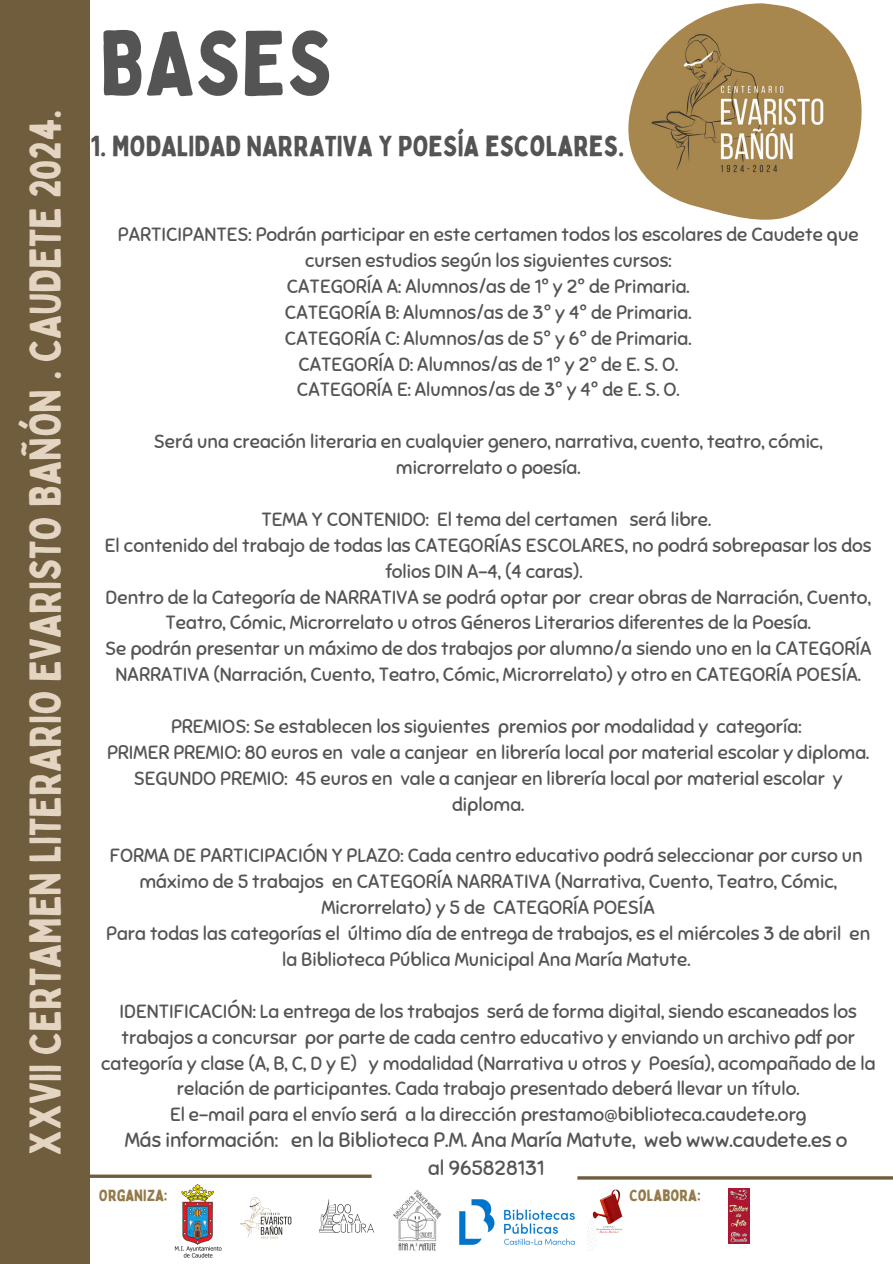
<style>
.page{position:relative;width:893px;height:1264px;background:#fff}
.page>*{position:absolute;margin:0;border:0;box-sizing:border-box;transform-origin:0 0}
.t1{font:90px "Bobby Jones";color:#545454}
.t2{font:43.5px "Bobby Jones";color:#e4d4c2}
.t3{font:28.5px "Bobby Jones";color:#545454}
.t4{font:20.55px/28.2px "Sniglet";color:#545454;text-align:center}
.t5{font:19.05px/25.8px "Sniglet";color:#545454;text-align:center}
.t6{font:15.9px "Bobby Jones";color:#947a4a}
</style>
<div class="page">
<div style="left:0;top:0;width:89px;height:1263px;background:#705d3e"></div>
<hr style="left:577px;top:1176px;width:315px;height:3px;background:#705d3e">
<hr style="left:89px;top:1174px;width:282px;height:3px;background:#705d3e">
<img style="left:393px;top:1190px;width:49px;height:61px">
<img style="left:174px;top:1184px;width:47px;height:73px">
<img style="left:318px;top:1199px;width:56px;height:34px">
<img style="left:586px;top:1189px;width:37px;height:61px">
<img style="left:459px;top:1199px;width:116px;height:46px">
<img style="left:240px;top:1197px;width:52px;height:42px">
<img style="left:728px;top:1188px;width:21px;height:55px">
<img style="left:628px;top:3px;width:233px;height:217px">
<h2 class="t2" style="left:18px;top:1155px;width:1048px;rotate:-90deg">XXVII CERTAMEN LITERARIO EVARISTO BAÑÓN . CAUDETE 2024.</h2>
<p class="t1" style="left:100px;top:6px;width:234px">BASES</p>
<h1 class="t3" style="left:91px;top:128px;width:535px">1. MODALIDAD NARRATIVA Y POESÍA ESCOLARES.</h1>
<h3 class="t5" style="left:118px;top:222px;width:742px">PARTICIPANTES: Podrán participar en este certamen todos los escolares de Caudete que cursen estudios según los siguientes cursos:<br>CATEGORÍA A: Alumnos/as de 1º y 2º de Primaria.<br>CATEGORÍA B: Alumnos/as de 3º y 4º de Primaria.<br>CATEGORÍA C: Alumnos/as de 5º y 6º de Primaria.<br>CATEGORÍA D: Alumnos/as de 1º y 2º de E. S. O.<br>CATEGORÍA E: Alumnos/as de 3º y 4º de E. S. O.</h3>
<h4 class="t5" style="left:154px;top:429px;width:670px">Será una creación literaria en cualquier genero, narrativa, cuento, teatro, cómic, microrrelato o poesía.</h4>
<h4 class="t5" style="left:105px;top:506px;width:768px">TEMA Y CONTENIDO: El tema del certamen será libre.<br>El contenido del trabajo de todas las CATEGORÍAS ESCOLARES, no podrá sobrepasar los dos folios DIN A-4, (4 caras).<br>Dentro de la Categoría de NARRATIVA se podrá optar por crear obras de Narración, Cuento, Teatro, Cómic, Microrrelato u otros Géneros Literarios diferentes de la Poesía.<br>Se podrán presentar un máximo de dos trabajos por alumno/a siendo uno en la CATEGORÍA NARRATIVA (Narración, Cuento, Teatro, Cómic, Microrrelato) y otro en CATEGORÍA POESÍA.</h4>
<h4 class="t5" style="left:107px;top:713px;width:763px">PREMIOS: Se establecen los siguientes premios por modalidad y categoría:<br>PRIMER PREMIO: 80 euros en vale a canjear en librería local por material escolar y diploma.<br>SEGUNDO PREMIO: 45 euros en vale a canjear en librería local por material escolar y diploma.</h4>
<h4 class="t5" style="left:106px;top:843px;width:765px">FORMA DE PARTICIPACIÓN Y PLAZO: Cada centro educativo podrá seleccionar por curso un máximo de 5 trabajos en CATEGORÍA NARRATIVA (Narrativa, Cuento, Teatro, Cómic, Microrrelato) y 5 de CATEGORÍA POESÍA<br>Para todas las categorías el último día de entrega de trabajos, es el miércoles 3 de abril en la Biblioteca Pública Municipal Ana María Matute.</h4>
<h4 class="t5" style="left:101px;top:998px;width:776px">IDENTIFICACIÓN: La entrega de los trabajos será de forma digital, siendo escaneados los trabajos a concursar por parte de cada centro educativo y enviando un archivo pdf por categoría y clase (A, B, C, D y E) y modalidad (Narrativa u otros y Poesía), acompañado de la relación de participantes. Cada trabajo presentado deberá llevar un título.<br>El e-mail para el envío será a la dirección prestamo@biblioteca.caudete.org</h4>
<h4 class="t4" style="left:125px;top:1126px;width:724px">Más información: en la Biblioteca P.M. Ana María Matute, web www.caudete.es o al 965828131</h4>
<p class="t6" style="left:99px;top:1184px;width:70px">ORGANIZA:</p>
<p class="t6" style="left:629px;top:1184px;width:73px">COLABORA:</p>
</div>
